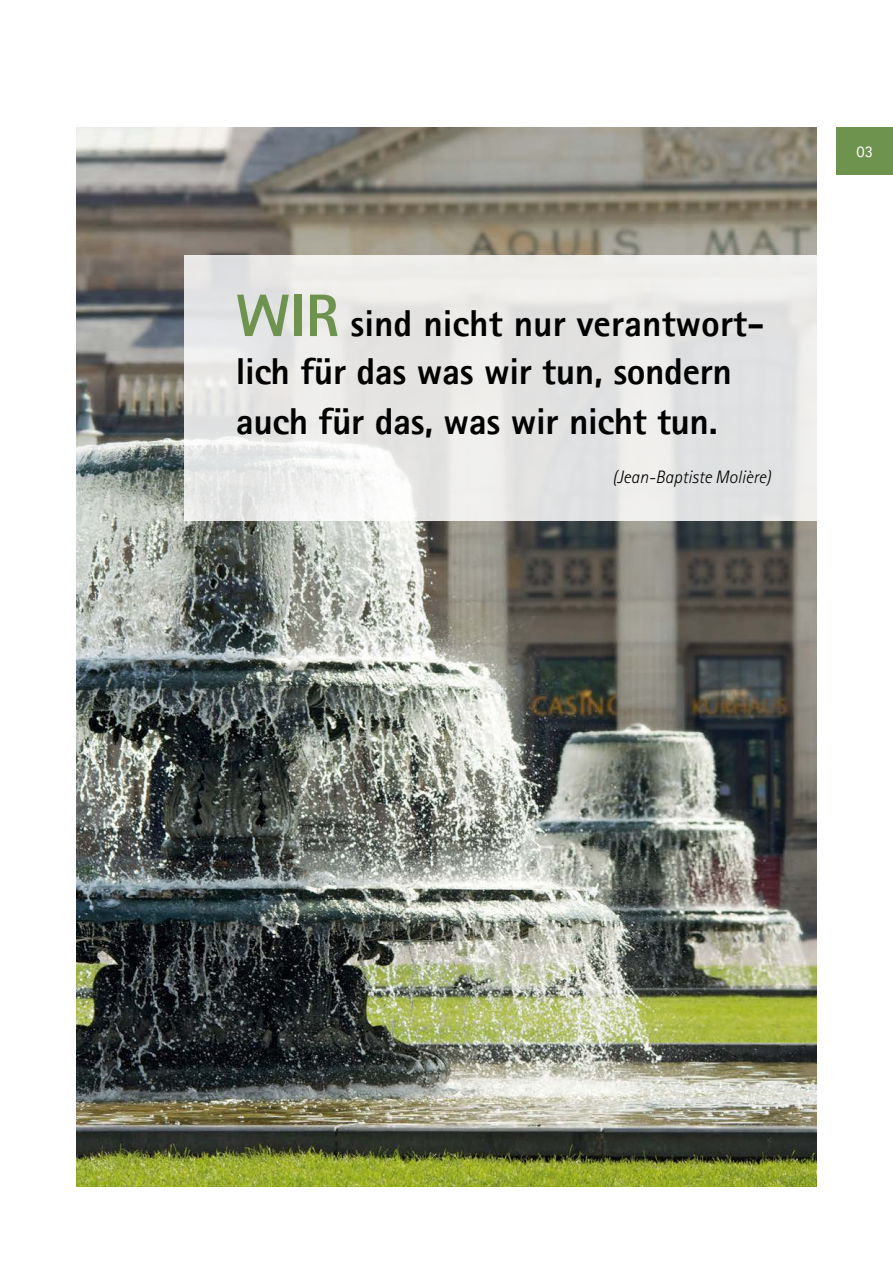
<style>
.page{position:relative;width:893px;height:1263px;background:#fff}
.page>*{position:absolute;margin:0;border:0;box-sizing:border-box;transform-origin:0 0}
.t1{font:800 37.5px/48.8px "Rotis Sans Serif";letter-spacing:-.01em;color:#000}
.t2{font:italic 300 18px "Rotis Sans Serif";color:#000}
.t3{font:16.5px "Rotis Sans Serif";color:#fff}
.s1{font-size:60px;color:#6e934e}
</style>
<div class="page">
<div style="left:837px;top:128px;width:56px;height:47px;background:#6e934e"></div>
<img style="left:77px;top:128px;width:739px;height:1058px">
<svg style="left:185px;top:255px;width:632px;height:266px;background:#e7e7e6"></svg>
<p class="t1" style="left:236px;top:302px;width:530px"><span class="s1">WIR</span> sind nicht nur verantwort&shy;lich für das was wir tun, sondern auch für das, was wir nicht tun.</p>
<p class="t2" style="left:613px;top:466px;width:160px">(Jean-Baptiste Molière)</p>
<p class="t3" style="left:856px;top:145px;width:18px">03</p>
</div>
